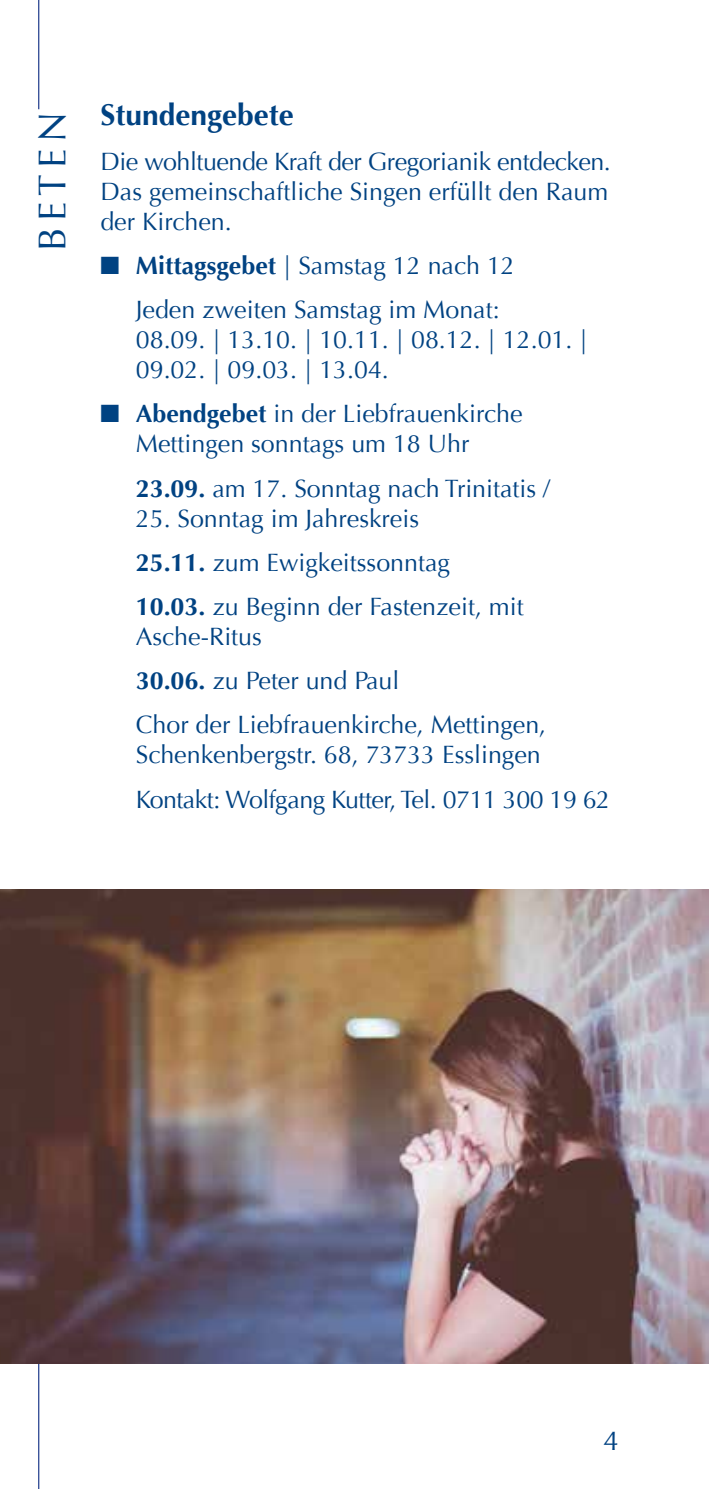
<style>
.page{position:relative;width:709px;height:1489px;background:#fff}
.page>*{position:absolute;margin:0;border:0;box-sizing:border-box;transform-origin:0 0}
.t1{font:38.75px "Optima";letter-spacing:.16em;color:#004282}
.t2{font:700 30px "Optima";color:#004282}
.t3{font:27.5px "Optima";color:#004282}
.t4{font:25px/44.2px "Optima";color:#004282}
.t5{font:25px/44.2px "Optima";letter-spacing:-.02em;color:#004282}
.s1{font-weight:700}
</style>
<div class="page">
<hr style="left:38px;top:0;width:1px;height:109px;background:#25408f">
<hr style="left:38px;top:1006px;width:1px;height:482px;background:#25408f">
<img style="left:0;top:889px;width:709px;height:473px">
<h1 class="t1" style="left:30px;top:251px;width:140px;rotate:-90deg">BETEN</h1>
<p class="t2" style="left:100px;top:98px;width:195px">Stundengebete</p>
<p class="t4" style="left:100px;top:146px;width:512px;line-height:30px;text-align:justify">Die wohltuende Kraft der Gregorianik entdecken.<br>Das gemeinschaftliche Singen erfüllt den Raum der Kirchen.</p>
<p class="t4" style="left:136px;top:244px;width:380px;text-indent:-35px">■ <span class="s1">Mittagsgebet</span> | Samstag 12 nach 12<br>Jeden zweiten Samstag im Monat:</p>
<p class="t4" style="left:136px;top:325px;width:453px;line-height:30px">08.09. | 13.10. | 10.11. | 08.12. | 12.01. |<br>09.02. | 09.03. | 13.04.</p>
<p class="t4" style="left:136px;top:399px;width:388px;line-height:30px;text-indent:-35px">■ <span class="s1">Abendgebet</span> in der Liebfrauenkirche<br>Mettingen sonntags um 18 Uhr</p>
<p class="t4" style="left:136px;top:466px;width:416px"><span class="s1">23.09.</span> am 17. Sonntag nach Trinitatis /</p>
<p class="t4" style="left:136px;top:496px;width:389px">25. Sonntag im Jahreskreis<br><span class="s1">25.11.</span> zum Ewigkeitssonntag<br><span class="s1">10.03.</span> zu Beginn der Fastenzeit, mit</p>
<p class="t4" style="left:136px;top:614px;width:412px">Asche-Ritus<br><span class="s1">30.06.</span> zu Peter und Paul<br>Chor der Liebfrauenkirche, Mettingen,</p>
<p class="t5" style="left:136px;top:733px;width:476px">Schenkenbergstr. 68, 73733 Esslingen<br>Kontakt: Wolfgang Kutter, Tel. 0711 300 19 62</p>
<p class="t3" style="left:603px;top:1424px;width:17px">4</p>
</div>
